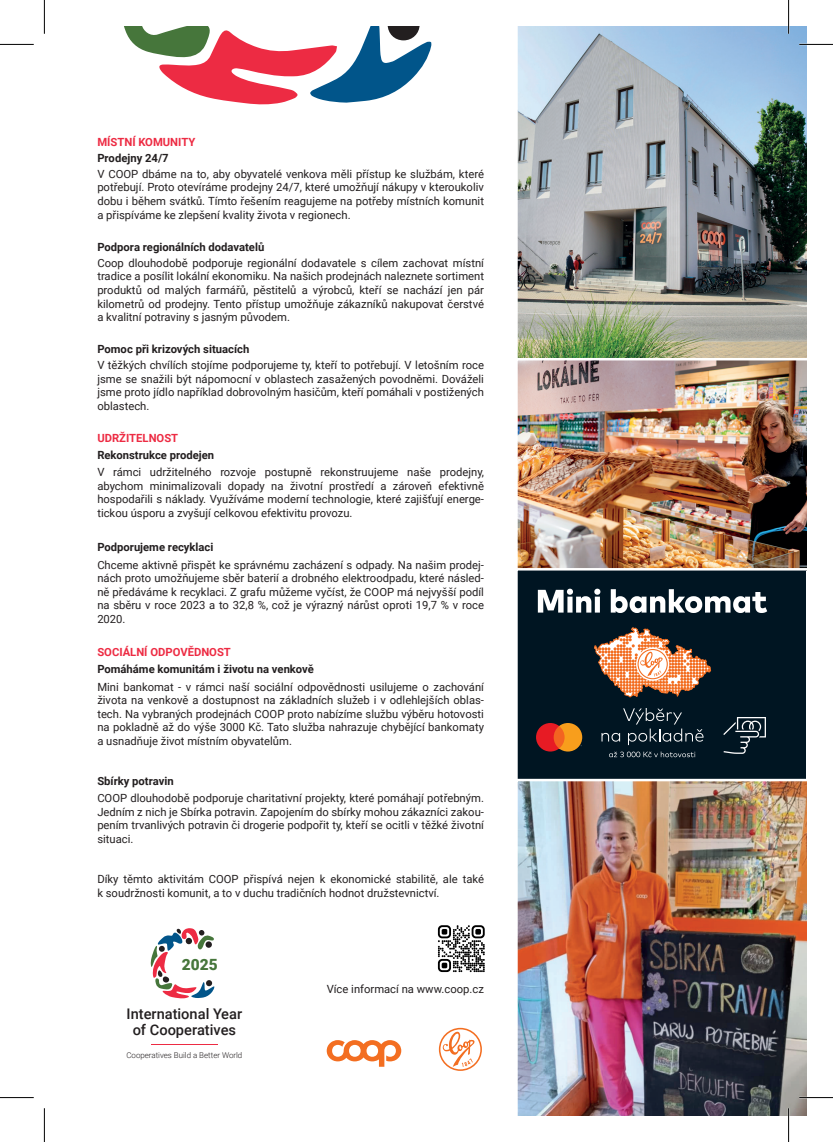
<style>
.page{position:relative;width:833px;height:1142px;background:#fff}
.page>*{position:absolute;margin:0;border:0;box-sizing:border-box;transform-origin:0 0}
.t1{font:900 15.5px "Roboto";color:#46763b}
.t2{font:500 14.62px/15.6px "Roboto";color:#231f20;text-align:center}
.t3{font:11.25px/13.5px "Roboto";color:#231f20;text-align:justify}
.t4{font:700 11.25px "Roboto";color:#231f20}
.t5{font:700 11.25px "Roboto";color:#ed2b43}
.t6{font:300 8px "Roboto";color:#231f20}
</style>
<div class="page">
<img style="left:517px;top:27px;width:289px;height:331px">
<img style="left:517px;top:360px;width:289px;height:208px">
<svg style="left:517px;top:568px;width:289px;height:210px;background:#2a3238"></svg>
<img style="left:517px;top:778px;width:289px;height:336px">
<svg style="left:124px;top:27px;width:307px;height:78px"></svg>
<svg style="left:327px;top:1040px;width:74px;height:26px"></svg>
<svg style="left:439px;top:1027px;width:43px;height:43px"></svg>
<hr style="left:151px;top:1044px;width:67px;height:1px;background:#ed2b43">
<svg style="left:151px;top:928px;width:63px;height:70px"></svg>
<svg style="left:438px;top:925px;width:47px;height:46px"></svg>
<hr style="left:799px;top:1096px;width:34px;height:2px;background:#fff">
<hr style="left:0;top:44px;width:34px;height:1px;background:#000">
<hr style="left:799px;top:44px;width:34px;height:1px;background:#000">
<hr style="left:0;top:1097px;width:34px;height:1px;background:#000">
<hr style="left:799px;top:1097px;width:34px;height:1px;background:#000">
<hr style="left:44px;top:0;width:1px;height:34px;background:#000">
<hr style="left:44px;top:1107px;width:1px;height:34px;background:#000">
<hr style="left:788px;top:0;width:1px;height:34px;background:#000">
<hr style="left:788px;top:1107px;width:1px;height:34px;background:#000">
<p class="t5" style="left:97px;top:134px;width:100px">MÍSTNÍ KOMUNITY</p>
<p class="t4" style="left:97px;top:150px;width:73px">Prodejny 24/7</p>
<p class="t3" style="left:97px;top:167px;width:388px">V COOP dbáme na to, aby obyvatelé venkova měli přístup ke službám, které potřebují. Proto otevíráme prodejny 24/7, které umožňují nákupy v kteroukoliv dobu i během svátků. Tímto řešením reagujeme na potřeby místních komunit a přispíváme ke zlepšení kvality života v regionech.</p>
<p class="t4" style="left:97px;top:239px;width:168px">Podpora regionálních dodavatelů</p>
<p class="t3" style="left:97px;top:256px;width:388px">Coop dlouhodobě podporuje regionální dodavatele s cílem zachovat místní tradice a posílit lokální ekonomiku. Na našich prodejnách naleznete sortiment produktů od malých farmářů, pěstitelů a výrobců, kteří se nachází jen pár kilometrů od prodejny. Tento přístup umožňuje zákazníků nakupovat čerstvé a kvalitní potraviny s jasným původem.</p>
<p class="t4" style="left:97px;top:341px;width:153px">Pomoc při krizových situacích</p>
<p class="t3" style="left:97px;top:358px;width:388px">V těžkých chvílích stojíme podporujeme ty, kteří to potřebují. V letošním roce jsme se snažili být nápomocní v oblastech zasažených povodněmi. Dováželi jsme proto jídlo například dobrovolným hasičům, kteří pomáhali v postižených oblastech.</p>
<p class="t5" style="left:97px;top:430px;width:82px">UDRŽITELNOST</p>
<p class="t4" style="left:97px;top:447px;width:118px">Rekonstrukce prodejen</p>
<p class="t3" style="left:97px;top:465px;width:388px">V rámci udržitelného rozvoje postupně rekonstruujeme naše prodejny, abychom minimalizovali dopady na životní prostředí a zároveň efektivně hospodařili s náklady. Využíváme moderní technologie, které zajišťují energe&shy;tickou úsporu a zvyšují celkovou efektivitu provozu.</p>
<p class="t4" style="left:97px;top:539px;width:118px">Podporujeme recyklaci</p>
<p class="t3" style="left:97px;top:557px;width:388px">Chceme aktivně přispět ke správnému zacházení s odpady. Na našim prodej&shy;nách proto umožňujeme sběr baterií a drobného elektroodpadu, které násled&shy;ně předáváme k recyklaci. Z grafu můžeme vyčíst, že COOP má nejvyšší podíl na sběru v roce 2023 a to 32,8 %, což je výrazný nárůst oproti 19,7 % v roce 2020.</p>
<p class="t5" style="left:97px;top:644px;width:135px">SOCIÁLNÍ ODPOVĚDNOST</p>
<p class="t4" style="left:97px;top:661px;width:218px">Pomáháme komunitám i životu na venkově</p>
<p class="t3" style="left:97px;top:679px;width:388px">Mini bankomat - v rámci naší sociální odpovědnosti usilujeme o zachování života na venkově a dostupnost na základních služeb i v odlehlejších oblas&shy;tech. Na vybraných prodejnách COOP proto nabízíme službu výběru hotovosti na pokladně až do výše 3000 Kč. Tato služba nahrazuje chybějící bankomaty a usnadňuje život místním obyvatelům.</p>
<p class="t4" style="left:97px;top:773px;width:78px">Sbírky potravin</p>
<p class="t3" style="left:97px;top:791px;width:388px">COOP dlouhodobě podporuje charitativní projekty, které pomáhají potřebným.<br>Jedním z nich je Sbírka potravin. Zapojením do sbírky mohou zákazníci zakou&shy;pením trvanlivých potravin či drogerie podpořit ty, kteří se ocitli v těžké životní situaci.</p>
<p class="t3" style="left:97px;top:872px;width:388px">Díky těmto aktivitám COOP přispívá nejen k ekonomické stabilitě, ale také k soudržnosti komunit, a to v duchu tradičních hodnot družstevnictví.</p>
<h1 class="t1" style="left:182px;top:953px;width:37px">2025</h1>
<p class="t2" style="left:127px;top:1005px;width:117px">International Year of Cooperatives</p>
<p class="t6" style="left:126px;top:1049px;width:117px">Cooperatives Build a Better World</p>
<p class="t3" style="left:327px;top:981px;width:159px">Více informací na www.coop.cz</p>
</div>
